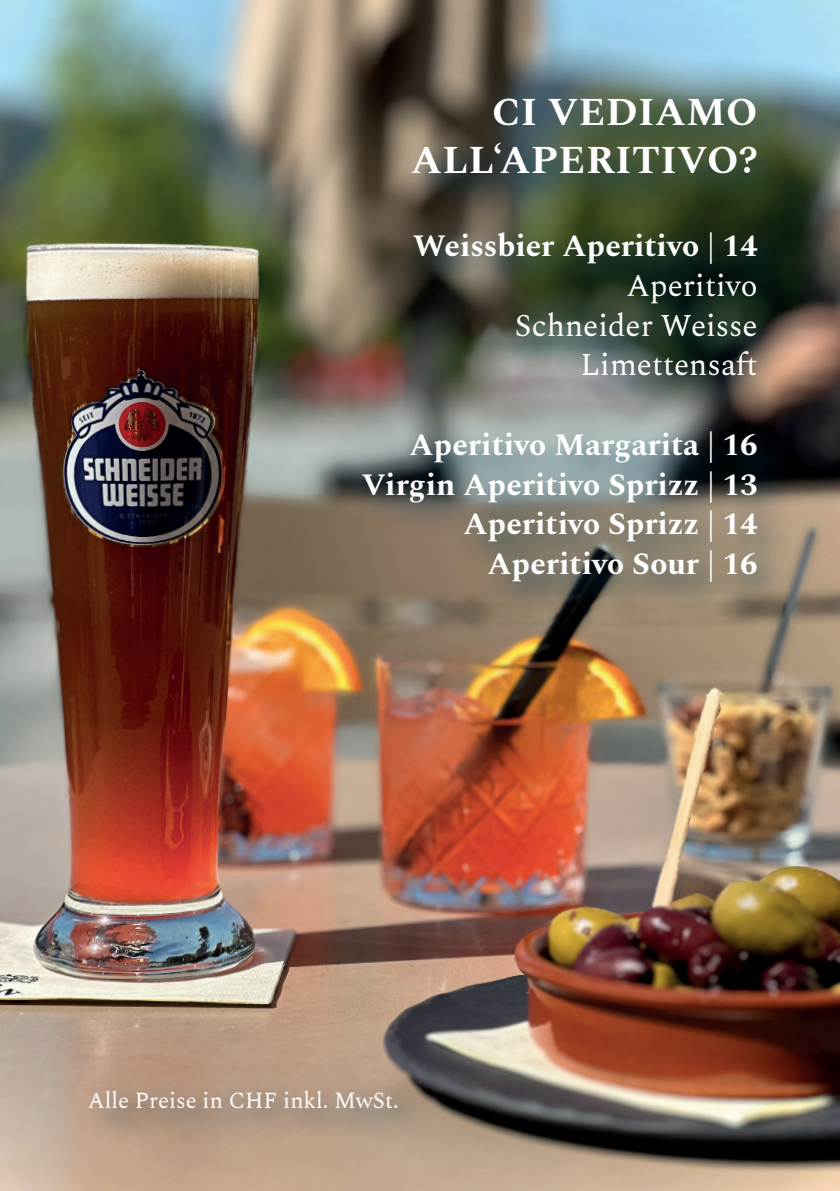
<style>
.page{position:relative;width:840px;height:1191px;background:#fff}
.page>*{position:absolute;margin:0;border:0;box-sizing:border-box;transform-origin:0 0}
.t1{font:700 39.8px/47.6px "Spectral";letter-spacing:.01em;color:#fff;text-align:right}
.t2{font:700 31.2px/39.8px "Spectral";color:#fff;text-align:right}
.t3{font:31.2px/39.8px "Spectral";color:#fff;text-align:right}
.t4{font:22.8px "Spectral";color:#fff}
</style>
<div class="page">
<img style="left:0;top:0;width:839px;height:1191px">
<svg style="left:400px;top:83px;width:392px;height:128px;background:#4b5645"></svg>
<svg style="left:77px;top:1077px;width:352px;height:67px;background:#af9681"></svg>
<img style="left:351px;top:220px;width:441px;height:397px">
<p class="t1" style="left:411px;top:86px;width:348px">CI VEDIAMO<br>ALL‘APERITIVO?</p>
<p class="t2" style="left:413px;top:224px;width:346px">Weissbier Aperitivo | 14</p>
<p class="t3" style="left:514px;top:263px;width:244px">Aperitivo<br>Schneider Weisse<br>Limettensaft</p>
<p class="t2" style="left:362px;top:422px;width:397px">Aperitivo Margarita | 16<br>Virgin Aperitivo Sprizz | 13<br>Aperitivo Sprizz | 14<br>Aperitivo Sour | 16</p>
<p class="t4" style="left:88px;top:1083px;width:312px">Alle Preise in CHF inkl. MwSt.</p>
</div>
